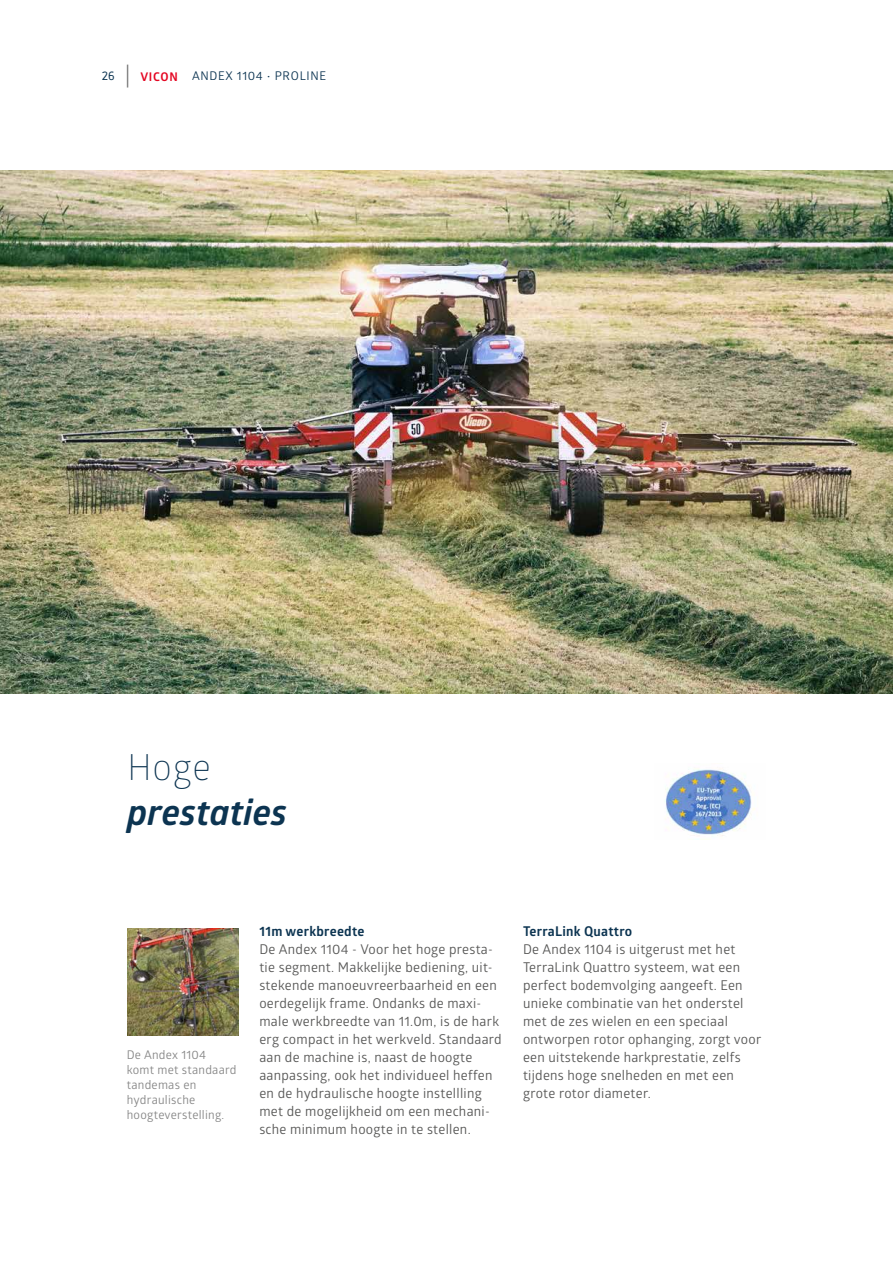
<style>
.page{position:relative;width:893px;height:1263px;background:#fff}
.page>*{position:absolute;margin:0;border:0;box-sizing:border-box;transform-origin:0 0}
.t1{font:italic 700 36px "Glober";color:#0c3451}
.t2{font:300 36px "Glober";color:#0c3451}
.t3{font:13.5px/18px "Glober";letter-spacing:.02em;color:#575756}
.t4{font:700 13.5px "Glober";letter-spacing:.02em;color:#0c3451}
.t5{font:12px/15px "Glober";letter-spacing:.02em;color:#878787}
.t6{font:12px "Glober";letter-spacing:.06em;color:#0c3451}
.t7{font:700 12px "Glober";letter-spacing:.06em;color:#e40521}
.t8{font:12px "Ruda";color:#0c3451}
</style>
<div class="page">
<img style="left:128px;top:928px;width:110px;height:107px">
<img style="left:0;top:170px;width:893px;height:523px">
<img style="left:665px;top:768px;width:90px;height:68px">
<svg style="left:127px;top:65px;width:1px;height:23px"></svg>
<p class="t8" style="left:102px;top:70px;width:15px">26</p>
<p class="t7" style="left:140px;top:68px;width:39px">VICON</p>
<p class="t6" style="left:192px;top:68px;width:136px">ANDEX 1104 • PROLINE</p>
<h1 class="t2" style="left:128px;top:742px;width:85px">Hoge</h1>
<h1 class="t1" style="left:128px;top:787px;width:161px">prestaties</h1>
<p class="t5" style="left:127px;top:1047px;width:111px">De Andex 1104<br>komt met standaard tandemas en hydraulische hoogteverstelling.</p>
<p class="t4" style="left:259px;top:922px;width:107px">11m werkbreedte</p>
<p class="t3" style="left:259px;top:940px;width:244px">De Andex 1104 - Voor het hoge presta&shy;tie segment. Makkelijke bediening, uit&shy;stekende manoeuvreerbaarheid en een oerdegelijk frame. Ondanks de maxi&shy;male werkbreedte van 11.0m, is de hark erg compact in het werkveld. Standaard aan de machine is, naast de hoogte aanpassing, ook het individueel heffen en de hydraulische hoogte instellling met de mogelijkheid om een mechani&shy;sche minimum hoogte in te stellen.</p>
<p class="t4" style="left:523px;top:922px;width:111px">TerraLink Quattro</p>
<p class="t3" style="left:523px;top:940px;width:240px">De Andex 1104 is uitgerust met het TerraLink Quattro systeem, wat een perfect bodemvolging aangeeft. Een unieke combinatie van het onderstel met de zes wielen en een speciaal ontworpen rotor ophanging, zorgt voor een uitstekende harkprestatie, zelfs tijdens hoge snelheden en met een grote rotor diameter.</p>
</div>
